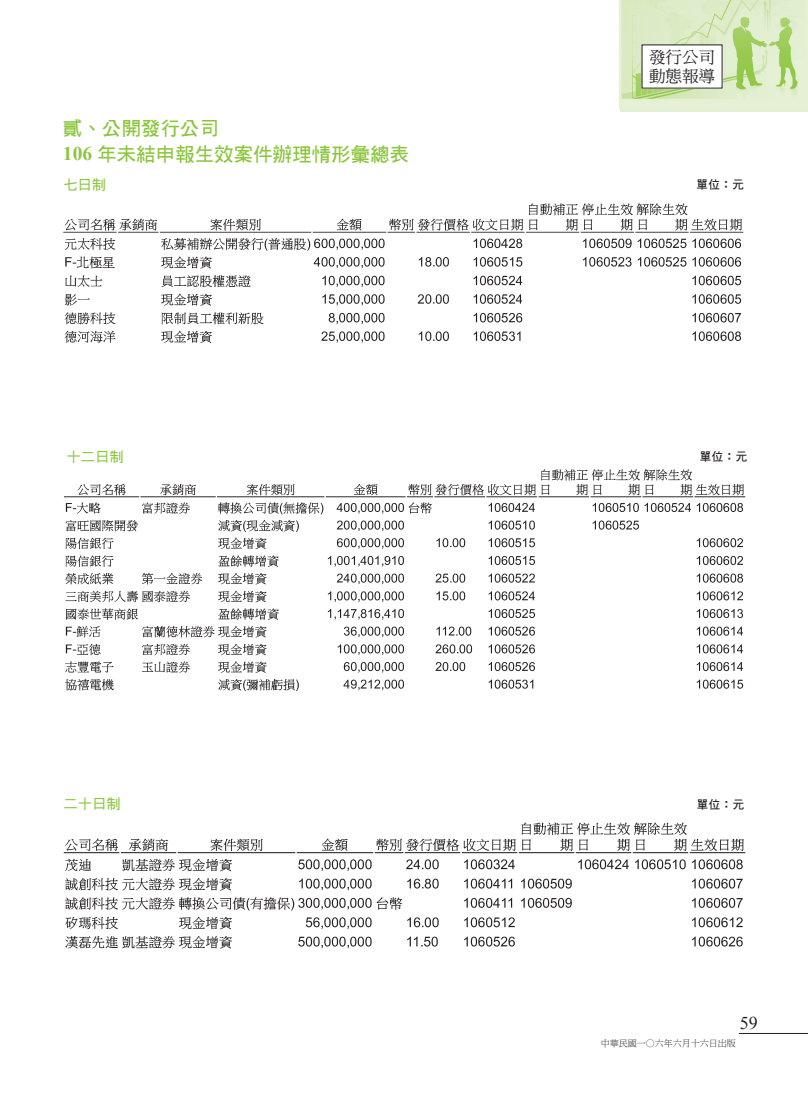
<style>
.page{position:relative;width:808px;height:1106px;background:#fff}
.page>*{position:absolute;margin:0;border:0;box-sizing:border-box;transform-origin:0 0}
.t1{font:19.5px/26.2px "DF Hei Bd HK BF";color:#8bc63e}
.t2{font:18px "Times New Roman";color:#231f20}
.t3{font:16.5px/19.8px "DF Ming Md HK BF";color:#231f20}
.t4{font:14.25px "DF Hei Bd HK BF";color:#8bc63e}
.t5{font:12px "DF Hei Bd HK BF";color:#231f20}
.t6{font:9px "DF Ming Lt HK BF";color:#231f20}
.s1{font-family:"Times New Roman";font-weight:700}
</style>
<div class="page">
<hr style="left:739px;top:1033px;width:69px;height:1px;background:#231f20">
<div style="left:620px;top:0;width:188px;height:112px;background:#e4f0d4"></div>
<img style="left:622px;top:0;width:176px;height:99px">
<div style="left:642px;top:45px;width:80px;height:43px;background:#fff"></div>
<img style="left:63px;top:203px;width:681px;height:140px">
<img style="left:64px;top:469px;width:682px;height:223px">
<img style="left:63px;top:822px;width:683px;height:127px">
<p class="t3" style="left:649px;top:47px;width:67px">發行公司動態報導</p>
<p class="t1" style="left:63px;top:115px;width:348px">貳、公開發行公司<br><span class="s1">106</span> 年未結申報生效案件辦理情形彙總表</p>
<p class="t4" style="left:63px;top:177px;width:44px">七日制</p>
<p class="t5" style="left:696px;top:178px;width:49px">單位：元</p>
<p class="t4" style="left:67px;top:449px;width:58px">十二日制</p>
<p class="t5" style="left:699px;top:450px;width:49px">單位：元</p>
<p class="t4" style="left:64px;top:797px;width:59px">二十日制</p>
<p class="t5" style="left:696px;top:798px;width:49px">單位：元</p>
<p class="t2" style="left:740px;top:1010px;width:19px">59</p>
<p class="t6" style="left:601px;top:1039px;width:136px">中華民國一○六年六月十六日出版</p>
</div>
